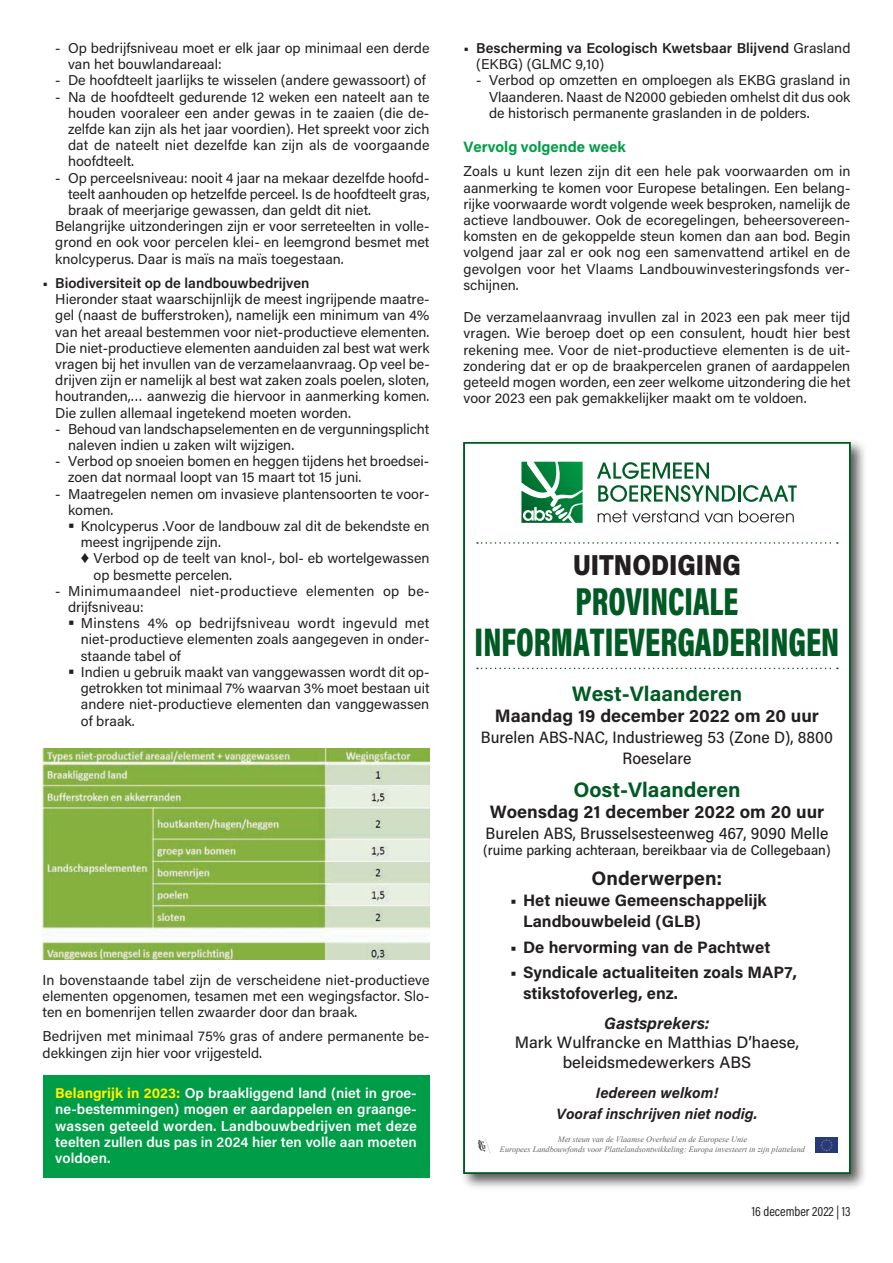
<style>
.page{position:relative;width:893px;height:1263px;background:#fff}
.page>*{position:absolute;margin:0;border:0;box-sizing:border-box;transform-origin:0 0}
.t1{font:900 40.5px "Acumin Pro Cond";color:#005a23;scale:.83 1}
.t2{font:900 39.6px "Acumin Pro Cond";color:#005a23;scale:.83 1}
.t3{font:900 28.8px "Acumin Pro";color:#231f20;scale:.83 1}
.t4{font:700 21px "Acumin Pro";color:#005a23}
.t5{font:700 19.5px "Acumin Pro";color:#231f20}
.t6{font:700 18px "Acumin Pro";color:#231f20}
.t7{font:700 16.5px/21px "Acumin Pro";color:#231f20}
.t8{font:500 16.5px/21px "Acumin Pro Semi Cond";color:#231f20;text-align:center}
.t9{font:500 16.5px/19.5px "Acumin Pro";color:#231f20;text-align:center}
.t10{font:italic 700 16.5px "Acumin Pro";color:#231f20}
.t11{font:italic 700 15px/21px "Acumin Pro";color:#231f20;text-align:center}
.t12{font:700 15px "Acumin Pro";color:#009d48}
.t13{font:14.25px/16.2px "Acumin Pro";color:#231f20;text-align:justify}
.t14{font:600 14.25px/16.2px "Acumin Pro";color:#fff;text-align:justify}
.t15{font:600 14.25px/16.2px "Acumin Pro";color:#231f20}
.t16{font:14.25px/16.2px "Acumin Pro";letter-spacing:.025em;color:#231f20}
.t17{font:500 14.25px "Acumin Pro Semi Cond";color:#231f20}
.t18{font:13.5px "Acumin Pro Cond";color:#231f20}
.t19{font:italic 8.25px/9.3px "Times New Roman";color:#636366;text-align:center}
.s1{font-weight:700;color:#fff101}
.s2{font-weight:400}
</style>
<div class="page">
<div style="left:43px;top:1076px;width:386px;height:102px;background:#009d48"></div>
<img style="left:43px;top:748px;width:386px;height:212px">
<div style="left:460px;top:438px;width:407px;height:752px;background:#231f20;opacity:.75"></div>
<div style="left:463px;top:442px;width:387px;height:732px;background:#fff"></div>
<div style="left:463px;top:442px;width:387px;height:732px;border:2px solid #005a23"></div>
<svg style="left:597px;top:462px;width:112px;height:17px"></svg>
<svg style="left:598px;top:485px;width:199px;height:17px"></svg>
<svg style="left:598px;top:510px;width:134px;height:12px"></svg>
<svg style="left:739px;top:510px;width:55px;height:12px"></svg>
<svg style="left:521px;top:462px;width:62px;height:61px"></svg>
<svg style="left:477px;top:668px;width:361px;height:1px"></svg>
<svg style="left:477px;top:542px;width:361px;height:2px"></svg>
<img style="left:477px;top:1138px;width:14px;height:15px">
<img style="left:815px;top:1137px;width:23px;height:15px">
<p class="t13" style="left:68px;top:39px;width:363px;text-indent:-13px">- Op bedrijfsniveau moet er elk jaar op minimaal een derde van het bouwlandareaal:</p>
<p class="t13" style="left:55px;top:72px;width:372px">- De hoofdteelt jaarlijks te wisselen (andere gewassoort) of</p>
<p class="t13" style="left:68px;top:88px;width:363px;text-indent:-13px">- Na de hoofdteelt gedurende 12 weken een nateelt aan te houden vooraleer een ander gewas in te zaaien (die de&shy;zelfde kan zijn als het jaar voordien). Het spreekt voor zich dat de nateelt niet dezelfde kan zijn als de voorgaande hoofdteelt.</p>
<p class="t13" style="left:55px;top:169px;width:376px">- Op perceelsniveau: nooit 4 jaar na mekaar dezelfde hoofd-</p>
<p class="t13" style="left:68px;top:185px;width:363px">teelt aanhouden op hetzelfde perceel. Is de hoofdteelt gras,</p>
<p class="t13" style="left:68px;top:201px;width:305px">braak of meerjarige gewassen, dan geldt dit niet.</p>
<p class="t13" style="left:55px;top:218px;width:376px">Belangrijke uitzonderingen zijn er voor serreteelten in volle-</p>
<p class="t13" style="left:55px;top:234px;width:376px">grond en ook voor percelen klei- en leemgrond besmet met</p>
<p class="t13" style="left:55px;top:250px;width:290px">knolcyperus. Daar is maïs na maïs toegestaan.</p>
<p class="t15" style="left:43px;top:274px;width:269px">• Biodiversiteit op de landbouwbedrijven</p>
<p class="t13" style="left:55px;top:291px;width:376px">Hieronder staat waarschijnlijk de meest ingrijpende maatre&shy;gel (naast de bufferstroken), namelijk een minimum van 4% van het areaal bestemmen voor niet-productieve elementen.<br>Die niet-productieve elementen aanduiden zal best wat werk vragen bij het invullen van de verzamelaanvraag. Op veel be&shy;drijven zijn er namelijk al best wat zaken zoals poelen, sloten, houtranden,… aanwezig die hiervoor in aanmerking komen.<br>Die zullen allemaal ingetekend moeten worden.</p>
<p class="t13" style="left:68px;top:420px;width:363px;text-indent:-13px">- Behoud van landschapselementen en de vergunningsplicht naleven indien u zaken wilt wijzigen.</p>
<p class="t13" style="left:68px;top:453px;width:363px;text-indent:-13px">- Verbod op snoeien bomen en heggen tijdens het broedsei&shy;zoen dat normaal loopt van 15 maart tot 15 juni.</p>
<p class="t13" style="left:68px;top:485px;width:363px;text-indent:-13px">- Maatregelen nemen om invasieve plantensoorten te voor&shy;komen.</p>
<p class="t13" style="left:68px;top:517px;width:363px">▪ Knolcyperus .Voor de landbouw zal dit de bekendste en</p>
<p class="t13" style="left:81px;top:534px;width:142px">meest ingrijpende zijn.</p>
<p class="t13" style="left:81px;top:550px;width:350px">♦ Verbod op de teelt van knol-, bol- eb wortelgewassen</p>
<p class="t13" style="left:94px;top:566px;width:140px">op besmette percelen.</p>
<p class="t16" style="left:68px;top:582px;width:363px;text-indent:-13px">- Minimumaandeel niet-productieve elementen op be&shy;drijfsniveau:</p>
<p class="t13" style="left:81px;top:615px;width:350px;text-indent:-13px">▪ Minstens 4% op bedrijfsniveau wordt ingevuld met niet-productieve elementen zoals aangegeven in onder&shy;staande tabel of</p>
<p class="t13" style="left:81px;top:663px;width:350px;text-indent:-13px">▪ Indien u gebruik maakt van vanggewassen wordt dit op&shy;getrokken tot minimaal 7% waarvan 3% moet bestaan uit andere niet-productieve elementen dan vanggewassen of braak.</p>
<p class="t13" style="left:43px;top:971px;width:389px">In bovenstaande tabel zijn de verscheidene niet-productieve elementen opgenomen, tesamen met een wegingsfactor. Slo&shy;ten en bomenrijen tellen zwaarder door dan braak.</p>
<p class="t13" style="left:43px;top:1028px;width:389px">Bedrijven met minimaal 75% gras of andere permanente be&shy;dekkingen zijn hier voor vrijgesteld.</p>
<p class="t14" style="left:55px;top:1084px;width:363px"><span class="s1">Belangrijk in 2023:</span> Op braakliggend land (niet in groe&shy;ne-bestemmingen) mogen er aardappelen en graange&shy;wassen geteeld worden. Landbouwbedrijven met deze teelten zullen dus pas in 2024 hier ten volle aan moeten voldoen.</p>
<p class="t15" style="left:476px;top:39px;width:376px;text-indent:-13px">• Bescherming va Ecologisch Kwetsbaar Blijvend <span class="s2">Grasland (EKBG) (GLMC 9,10)</span></p>
<p class="t13" style="left:489px;top:72px;width:363px;text-indent:-13px">- Verbod op omzetten en omploegen als EKBG grasland in Vlaanderen. Naast de N2000 gebieden omhelst dit dus ook de historisch permanente graslanden in de polders.</p>
<p class="t12" style="left:463px;top:136px;width:164px">Vervolg volgende week</p>
<p class="t13" style="left:463px;top:163px;width:389px">Zoals u kunt lezen zijn dit een hele pak voorwaarden om in aanmerking te komen voor Europese betalingen. Een belang&shy;rijke voorwaarde wordt volgende week besproken, namelijk de actieve landbouwer. Ook de ecoregelingen, beheersovereen&shy;komsten en de gekoppelde steun komen dan aan bod. Begin volgend jaar zal er ook nog een samenvattend artikel en de gevolgen voor het Vlaams Landbouwinvesteringsfonds ver&shy;schijnen.</p>
<p class="t13" style="left:463px;top:308px;width:389px">De verzamelaanvraag invullen zal in 2023 een pak meer tijd vragen. Wie beroep doet op een consulent, houdt hier best rekening mee. Voor de niet-productieve elementen is de uit&shy;zondering dat er op de braakpercelen granen of aardappelen geteeld mogen worden, een zeer welkome uitzondering die het voor 2023 een pak gemakkelijker maakt om te voldoen.</p>
<h3 class="t3" style="left:573px;top:544px;width:204px">UITNODIGING</h3>
<h2 class="t2" style="left:575px;top:576px;width:198px">PROVINCIALE</h2>
<h1 class="t1" style="left:475px;top:615px;width:441px">INFORMATIEVERGADERINGEN</h1>
<h3 class="t4" style="left:572px;top:679px;width:172px">West-Vlaanderen</h3>
<p class="t6" style="left:495px;top:703px;width:326px">Maandag 19 december 2022 om 20 uur</p>
<p class="t8" style="left:481px;top:726px;width:354px">Burelen ABS-NAC, Industrieweg 53 (Zone D), 8800<br>Roeselare</p>
<h3 class="t4" style="left:573px;top:775px;width:169px">Oost-Vlaanderen</h3>
<p class="t6" style="left:490px;top:799px;width:336px">Woensdag 21 december 2022 om 20 uur</p>
<p class="t8" style="left:486px;top:822px;width:344px">Burelen ABS, Brusselsesteenweg 467, 9090 Melle</p>
<p class="t17" style="left:483px;top:840px;width:349px">(ruime parking achteraan, bereikbaar via de Collegebaan)</p>
<h3 class="t5" style="left:592px;top:865px;width:132px">Onderwerpen:</h3>
<p class="t7" style="left:523px;top:889px;width:245px;text-indent:-13px">• Het nieuwe Gemeenschappelijk<br>Landbouwbeleid (GLB)</p>
<p class="t7" style="left:510px;top:936px;width:262px">• De hervorming van de Pachtwet</p>
<p class="t7" style="left:523px;top:961px;width:275px;text-indent:-13px">• Syndicale actualiteiten zoals MAP7, stikstofoverleg, enz.</p>
<p class="t10" style="left:604px;top:1011px;width:107px">Gastsprekers:</p>
<p class="t9" style="left:515px;top:1032px;width:286px">Mark Wulfrancke en Matthias D’haese, beleidsmedewerkers ABS</p>
<p class="t11" style="left:557px;top:1081px;width:202px">Iedereen welkom!<br>Vooraf inschrijven niet nodig.</p>
<p class="t19" style="left:500px;top:1134px;width:306px">Met steun van de Vlaamse Overheid en de Europese Unie<br>Europees Landbouwfonds voor Plattelandsontwikkeling: Europa investeert in zijn platteland</p>
<p class="t18" style="left:752px;top:1202px;width:100px">16 december 2022 | 13</p>
</div>
